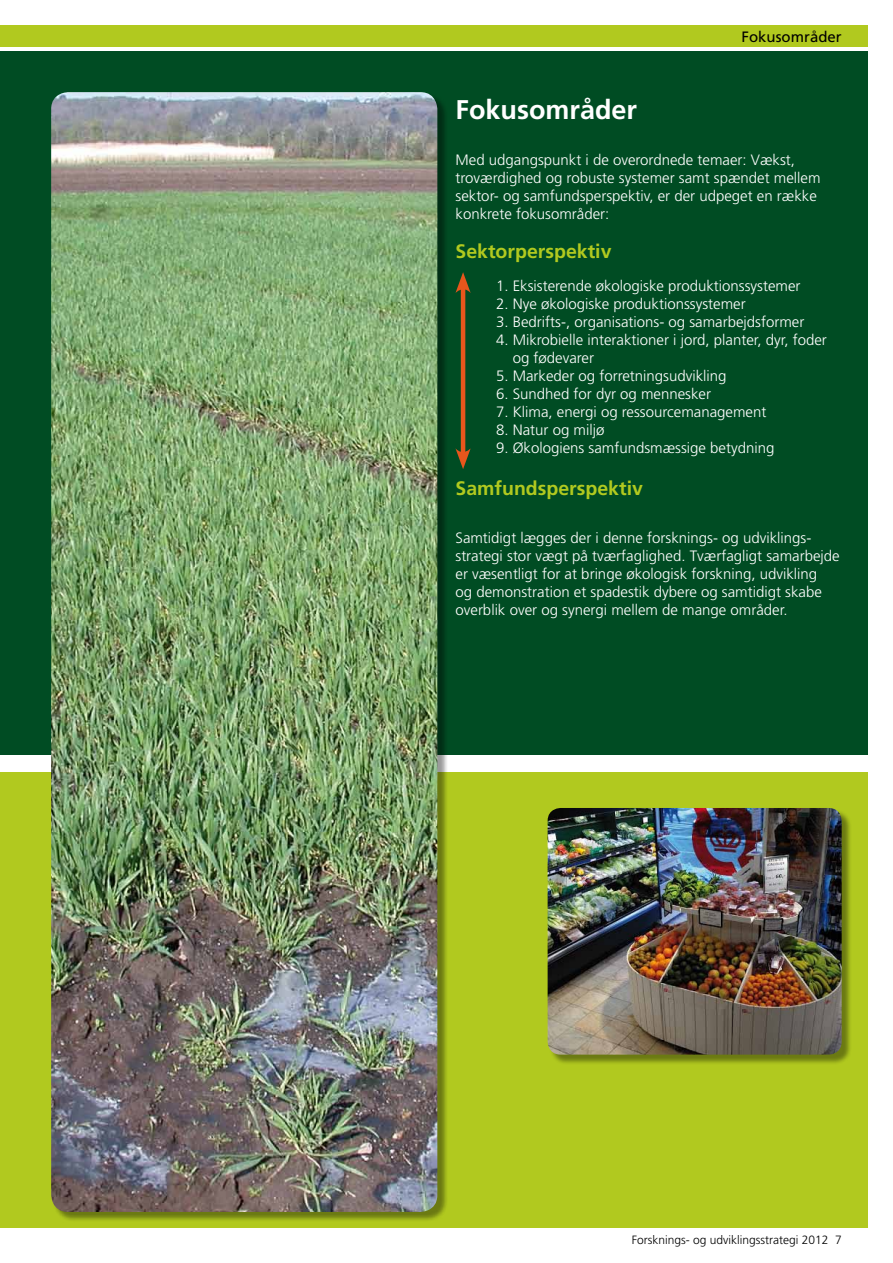
<style>
.page{position:relative;width:893px;height:1263px;background:#fff}
.page>*{position:absolute;margin:0;border:0;box-sizing:border-box;transform-origin:0 0}
.t1{font:700 27px "Frutiger";color:#fff}
.t2{font:700 19.5px "Frutiger";color:#b1c91f}
.t3{font:300 15px/18px "Frutiger";color:#fff}
.t4{font:15px "Frutiger";color:#000}
.t5{font:300 12px "Frutiger";color:#000}
</style>
<div class="page">
<div style="left:0;top:26px;width:867px;height:21px;background:#b1c91f"></div>
<div style="left:0;top:772px;width:867px;height:455px;background:#b1c91f"></div>
<div style="left:0;top:51px;width:867px;height:703px;background:#004c23"></div>
<hr style="left:461px;top:285px;width:4px;height:172px;background:#e8561c">
<svg style="left:455px;top:448px;width:16px;height:21px"></svg>
<svg style="left:455px;top:272px;width:16px;height:21px"></svg>
<div style="left:52px;top:93px;width:396px;height:1130px;background:#000;opacity:.4"></div>
<img style="left:51px;top:92px;width:386px;height:1120px">
<div style="left:549px;top:809px;width:303px;height:256px;background:#000;opacity:.4"></div>
<img style="left:548px;top:808px;width:294px;height:246px">
<p class="t4" style="left:742px;top:28px;width:102px">Fokusområder</p>
<h1 class="t1" style="left:455px;top:94px;width:183px">Fokusområder</h1>
<p class="t3" style="left:455px;top:150px;width:367px">Med udgangspunkt i de overordnede temaer: Vækst, troværdighed og robuste systemer samt spændet mellem sektor- og samfundsperspektiv, er der udpeget en række konkrete fokusområder:</p>
<h2 class="t2" style="left:455px;top:239px;width:158px">Sektorperspektiv</h2>
<p class="t3" style="left:496px;top:276px;width:306px">1. Eksisterende økologiske produktionssystemer</p>
<p class="t3" style="left:496px;top:294px;width:251px">2. Nye økologiske produktionssystemer</p>
<p class="t3" style="left:496px;top:312px;width:310px">3. Bedrifts-, organisations- og samarbejdsformer</p>
<p class="t3" style="left:513px;top:330px;width:316px;text-indent:-17px">4. Mikrobielle interaktioner i jord, planter, dyr, foder og fødevarer</p>
<p class="t3" style="left:496px;top:366px;width:232px">5. Markeder og forretningsudvikling</p>
<p class="t3" style="left:496px;top:384px;width:217px">6. Sundhed for dyr og mennesker</p>
<p class="t3" style="left:496px;top:402px;width:272px">7. Klima, energi og ressourcemanagement</p>
<p class="t3" style="left:496px;top:420px;width:110px">8. Natur og miljø</p>
<p class="t3" style="left:496px;top:438px;width:280px">9. Økologiens samfundsmæssige betydning</p>
<h2 class="t2" style="left:455px;top:476px;width:189px">Samfundsperspektiv</h2>
<p class="t3" style="left:455px;top:528px;width:386px">Samtidigt lægges der i denne forsknings- og udviklings&shy;strategi stor vægt på tværfaglighed. Tværfagligt samarbejde er væsentligt for at bringe økologisk forskning, udvikling<br>og demonstration et spadestik dybere og samtidigt skabe overblik over og synergi mellem de mange områder.</p>
<p class="t5" style="left:632px;top:1233px;width:212px">Forsknings- og udviklingsstrategi 2012 7</p>
</div>
